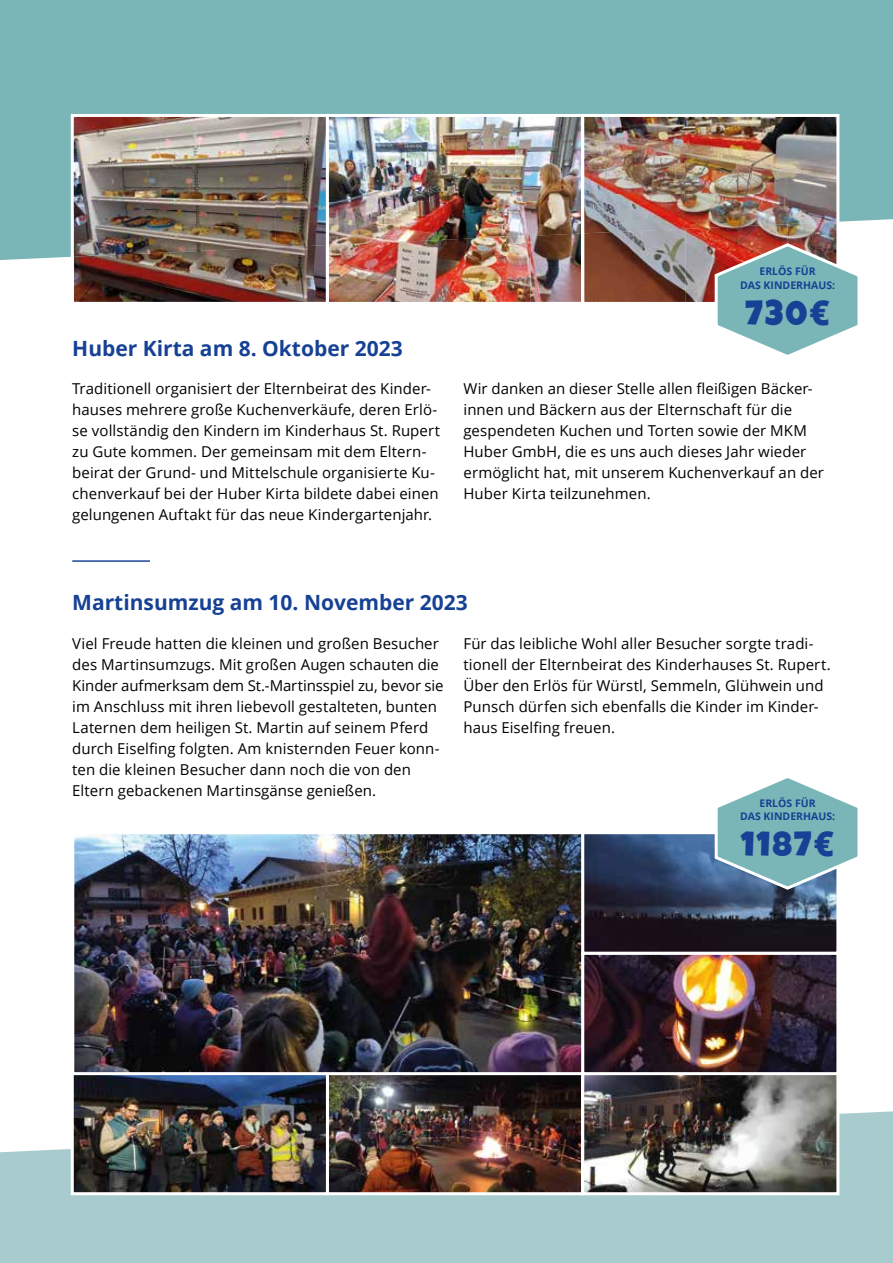
<style>
.page{position:relative;width:893px;height:1263px;background:#fff}
.page>*{position:absolute;margin:0;border:0;box-sizing:border-box;transform-origin:0 0}
.t1{font:34.5px "Luckiest Guy";letter-spacing:.06em;color:#164194}
.t2{font:700 21px "Open Sans";color:#164194}
.t3{font:15px/21px "Open Sans";letter-spacing:.005em;color:#000}
.t4{font:700 10.5px/13.5px "Open Sans";color:#164194;text-align:center}
.s1{font-family:"Open Sans";font-weight:800}
</style>
<div class="page">
<div style="left:0;top:0;width:893px;height:260px;background:#7ab6b7"></div>
<div style="left:0;top:1111px;width:893px;height:152px;background:#a8cccd"></div>
<hr style="left:72px;top:560px;width:78px;height:2px;background:#164194">
<img style="left:75px;top:835px;width:760px;height:356px">
<div style="left:326px;top:1072px;width:258px;height:123px;border:3px solid #fff"></div>
<div style="left:71px;top:1072px;width:258px;height:123px;border:3px solid #fff"></div>
<img style="left:71px;top:114px;width:255px;height:188px">
<img style="left:326px;top:114px;width:255px;height:188px">
<img style="left:585px;top:233px;width:100px;height:68px">
<img style="left:685px;top:233px;width:102px;height:68px">
<img style="left:787px;top:224px;width:48px;height:18px">
<img style="left:585px;top:118px;width:202px;height:115px">
<img style="left:787px;top:118px;width:48px;height:106px">
<div style="left:581px;top:114px;width:258px;height:191px;border:3px solid #fff"></div>
<div style="left:71px;top:831px;width:513px;height:244px;border:3px solid #fff"></div>
<div style="left:581px;top:1072px;width:258px;height:123px;border:3px solid #fff"></div>
<div style="left:581px;top:952px;width:258px;height:123px;border:3px solid #fff"></div>
<div style="left:581px;top:831px;width:258px;height:124px;border:3px solid #fff"></div>
<svg style="left:713px;top:242px;width:150px;height:113px"></svg>
<svg style="left:713px;top:778px;width:145px;height:113px"></svg>
<h2 class="t2" style="left:72px;top:334px;width:332px">Huber Kirta am 8. Oktober 2023</h2>
<p class="t4" style="left:740px;top:264px;width:97px">ERLÖS FÜR<br>DAS KINDERHAUS:</p>
<h1 class="t1" style="left:746px;top:290px;width:85px">730<span class="s1">€</span></h1>
<p class="t3" style="left:72px;top:378px;width:369px">Traditionell organisiert der Elternbeirat des Kinder&shy;hauses mehrere große Kuchenverkäufe, deren Erlö&shy;se vollständig den Kindern im Kinderhaus St. Rupert zu Gute kommen. Der gemeinsam mit dem Eltern&shy;beirat der Grund- und Mittelschule organisierte Ku&shy;chenverkauf bei der Huber Kirta bildete dabei einen gelungenen Auftakt für das neue Kindergartenjahr.</p>
<p class="t3" style="left:463px;top:378px;width:362px">Wir danken an dieser Stelle allen fleißigen Bäcker&shy;innen und Bäckern aus der Elternschaft für die gespendeten Kuchen und Torten sowie der MKM Huber GmbH, die es uns auch dieses Jahr wieder ermöglicht hat, mit unserem Kuchenverkauf an der Huber Kirta teilzunehmen.</p>
<h2 class="t2" style="left:72px;top:588px;width:397px">Martinsumzug am 10. November 2023</h2>
<p class="t3" style="left:72px;top:632px;width:373px">Viel Freude hatten die kleinen und großen Besucher des Martinsumzugs. Mit großen Augen schauten die Kinder aufmerksam dem St.-Martinsspiel zu, bevor sie im Anschluss mit ihren liebevoll gestalteten, bunten Laternen dem heiligen St. Martin auf seinem Pferd durch Eiselfing folgten. Am knisternden Feuer konn&shy;ten die kleinen Besucher dann noch die von den Eltern gebackenen Martinsgänse genießen.</p>
<p class="t3" style="left:463px;top:632px;width:369px">Für das leibliche Wohl aller Besucher sorgte tradi&shy;tionell der Elternbeirat des Kinderhauses St. Rupert.<br>Über den Erlös für Würstl, Semmeln, Glühwein und Punsch dürfen sich ebenfalls die Kinder im Kinder&shy;haus Eiselfing freuen.</p>
<p class="t4" style="left:740px;top:796px;width:97px">ERLÖS FÜR<br>DAS KINDERHAUS:</p>
<h1 class="t1" style="left:741px;top:822px;width:94px">1187<span class="s1">€</span></h1>
</div>
